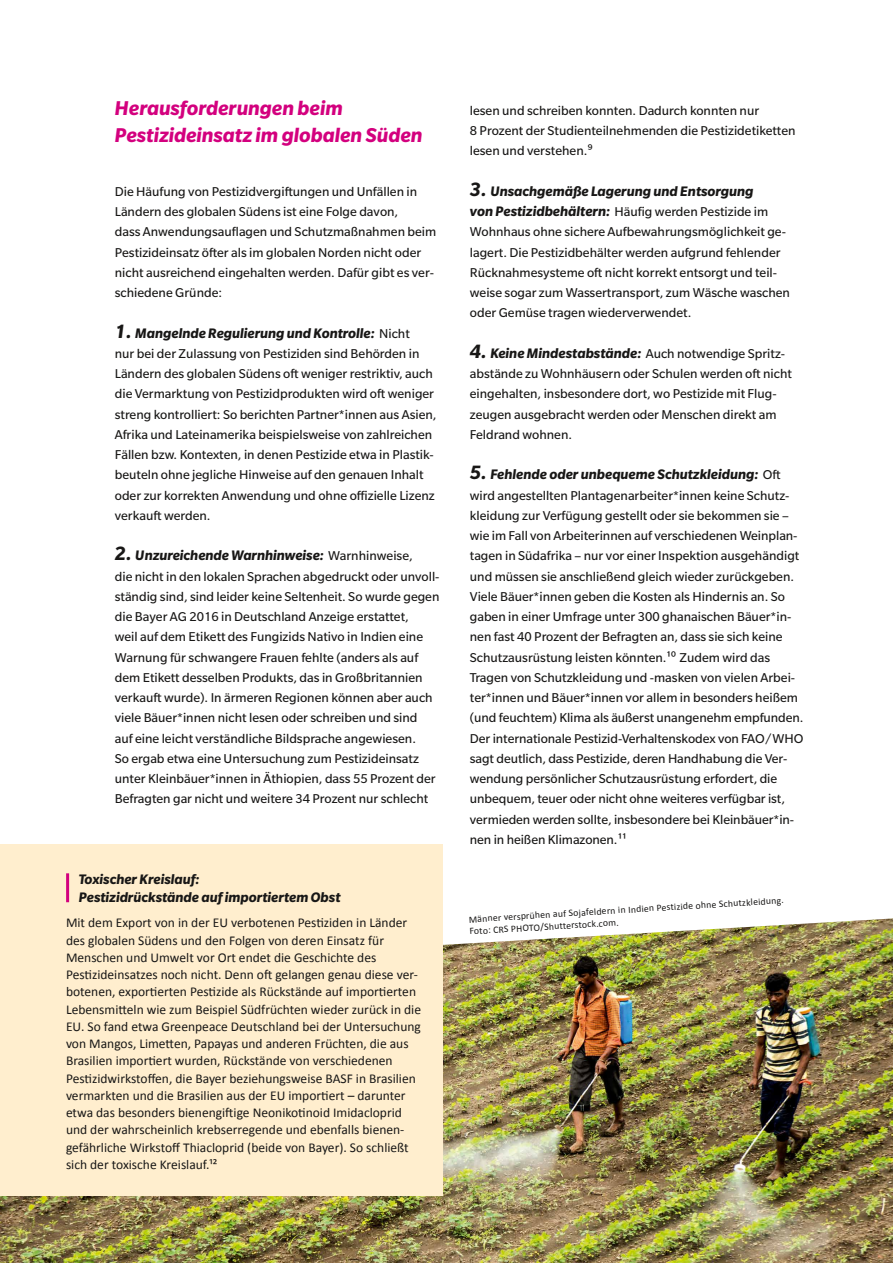
<style>
.page{position:relative;width:893px;height:1263px;background:#fff}
.page>*{position:absolute;margin:0;border:0;box-sizing:border-box;transform-origin:0 0}
.t1{font:italic 700 21.75px/27px "Slate Pro";color:#d3007e}
.t2{font:italic 700 15px/17.2px "Slate Pro";color:#181716}
.t3{font:13.95px/20.2px "Slate Pro";color:#181716}
.t4{font:13.5px/17.2px "Calibri";color:#181716}
.t5{font:9.75px/12.8px "Calibri";color:#181716}
.s1{font-size:21px}
.s2{font-weight:400;font-style:normal;font-size:13.95px}
.s3{font-weight:700;font-style:italic;font-size:15px}
</style>
<div class="page">
<img style="left:0;top:918px;width:893px;height:345px">
<div style="left:0;top:844px;width:442px;height:351px;background:#ffeece"></div>
<hr style="left:66px;top:873px;width:3px;height:29px;background:#d3007e">
<h1 class="t1" style="left:115px;top:94px;width:309px">Herausforderungen beim<br>Pestizideinsatz im globalen Süden</h1>
<p class="t3" style="left:115px;top:181px;width:323px">Die Häufung von Pestizidvergiftungen und Unfällen in Ländern des globalen Südens ist eine Folge davon,<br>dass Anwendungsauflagen und Schutzmaßnahmen beim Pestizideinsatz öfter als im globalen Norden nicht oder nicht ausreichend eingehalten werden. Dafür gibt es ver&shy;schiedene Gründe:</p>
<p class="t2" style="left:115px;top:324px;width:296px"><span class="s1">1.</span> Mangelnde Regulierung und Kontrolle: <span class="s2">Nicht</span></p>
<p class="t3" style="left:115px;top:343px;width:323px">nur bei der Zulassung von Pestiziden sind Behörden in Ländern des globalen Südens oft weniger restriktiv, auch die Vermarktung von Pestizidprodukten wird oft weniger streng kontrolliert: So berichten Partner*innen aus Asien, Afrika und Lateinamerika beispielsweise von zahlreichen Fällen bzw. Kontexten, in denen Pestizide etwa in Plastik&shy;beuteln ohne jegliche Hinweise auf den genauen Inhalt oder zur korrekten Anwendung und ohne offizielle Lizenz verkauft werden.</p>
<p class="t2" style="left:115px;top:547px;width:299px"><span class="s1">2.</span> Unzureichende Warnhinweise: <span class="s2">Warnhinweise,</span></p>
<p class="t3" style="left:115px;top:566px;width:326px">die nicht in den lokalen Sprachen abgedruckt oder unvoll&shy;ständig sind, sind leider keine Seltenheit. So wurde gegen die Bayer AG 2016 in Deutschland Anzeige erstattet,<br>weil auf dem Etikett des Fungizids Nativo in Indien eine Warnung für schwangere Frauen fehlte (anders als auf dem Etikett desselben Produkts, das in Großbritannien verkauft wurde). In ärmeren Regionen können aber auch viele Bäuer*innen nicht lesen oder schreiben und sind<br>auf eine leicht verständliche Bildsprache angewiesen.<br>So ergab etwa eine Untersuchung zum Pestizideinsatz unter Kleinbäuer*innen in Äthiopien, dass 55 Prozent der Befragten gar nicht und weitere 34 Prozent nur schlecht</p>
<p class="t2" style="left:79px;top:871px;width:263px">Toxischer Kreislauf:<br>Pestizidrückstände auf importiertem Obst</p>
<p class="t4" style="left:66px;top:914px;width:357px">Mit dem Export von in der EU verbotenen Pestiziden in Länder des globalen Südens und den Folgen von deren Einsatz für Menschen und Umwelt vor Ort endet die Geschichte des Pestizideinsatzes noch nicht. Denn oft gelangen genau diese ver&shy;botenen, exportierten Pestizide als Rückstände auf importierten Lebensmitteln wie zum Beispiel Südfrüchten wieder zurück in die EU. So fand etwa Greenpeace Deutschland bei der Untersuchung von Mangos, Limetten, Papayas und anderen Früchten, die aus Brasilien importiert wurden, Rückstände von verschiedenen Pestizidwirkstoffen, die Bayer beziehungsweise BASF in Brasilien vermarkten und die Brasilien aus der EU importiert – darunter etwa das besonders bienengiftige Neonikotinoid Imidacloprid und der wahrscheinlich krebserregende und ebenfalls bienen&shy;gefährliche Wirkstoff Thiacloprid (beide von Bayer). So schließt sich der toxische Kreislauf.12</p>
<p class="t3" style="left:470px;top:100px;width:327px">lesen und schreiben konnten. Dadurch konnten nur<br>8 Prozent der Studienteilnehmenden die Pestizidetiketten lesen und verstehen.9</p>
<p class="t2" style="left:470px;top:182px;width:285px"><span class="s1">3.</span> Unsachgemäße Lagerung und Entsorgung</p>
<p class="t3" style="left:470px;top:201px;width:322px"><span class="s3">von Pestizidbehältern:</span> Häufig werden Pestizide im Wohnhaus ohne sichere Aufbewahrungsmöglichkeit ge&shy;lagert. Die Pestizidbehälter werden aufgrund fehlender Rücknahmesysteme oft nicht korrekt entsorgt und teil&shy;weise sogar zum Wassertransport, zum Wäsche waschen oder Gemüse tragen wiederverwendet.</p>
<p class="t2" style="left:470px;top:344px;width:316px"><span class="s1">4.</span> Keine Mindestabstände: <span class="s2">Auch notwendige Spritz-</span></p>
<p class="t3" style="left:470px;top:363px;width:324px">abstände zu Wohnhäusern oder Schulen werden oft nicht eingehalten, insbesondere dort, wo Pestizide mit Flug&shy;zeugen ausgebracht werden oder Menschen direkt am Feldrand wohnen.</p>
<p class="t2" style="left:470px;top:466px;width:312px"><span class="s1">5.</span> Fehlende oder unbequeme Schutzkleidung: <span class="s2">Oft</span></p>
<p class="t3" style="left:470px;top:485px;width:335px">wird angestellten Plantagenarbeiter*innen keine Schutz&shy;kleidung zur Verfügung gestellt oder sie bekommen sie – wie im Fall von Arbeiterinnen auf verschiedenen Weinplan&shy;tagen in Südafrika – nur vor einer Inspektion ausgehändigt und müssen sie anschließend gleich wieder zurückgeben.<br>Viele Bäuer*innen geben die Kosten als Hindernis an. So gaben in einer Umfrage unter 300 ghanaischen Bäuer*in&shy;nen fast 40 Prozent der Befragten an, dass sie sich keine Schutzausrüstung leisten könnten.10 Zudem wird das Tragen von Schutzkleidung und -masken von vielen Arbei&shy;ter*innen und Bäuer*innen vor allem in besonders heißem (und feuchtem) Klima als äußerst unangenehm empfunden.<br>Der internationale Pestizid-Verhaltenskodex von FAO/WHO sagt deutlich, dass Pestizide, deren Handhabung die Ver&shy;wendung persönlicher Schutzausrüstung erfordert, die unbequem, teuer oder nicht ohne weiteres verfügbar ist, vermieden werden sollte, insbesondere bei Kleinbäuer*in&shy;nen in heißen Klimazonen.11</p>
<p class="t5" style="left:468px;top:911px;width:317px;rotate:-3deg">Männer versprühen auf Sojafeldern in Indien Pestizide ohne Schutzkleidung.<br>Foto: CRS PHOTO/Shutterstock.com.</p>
</div>
